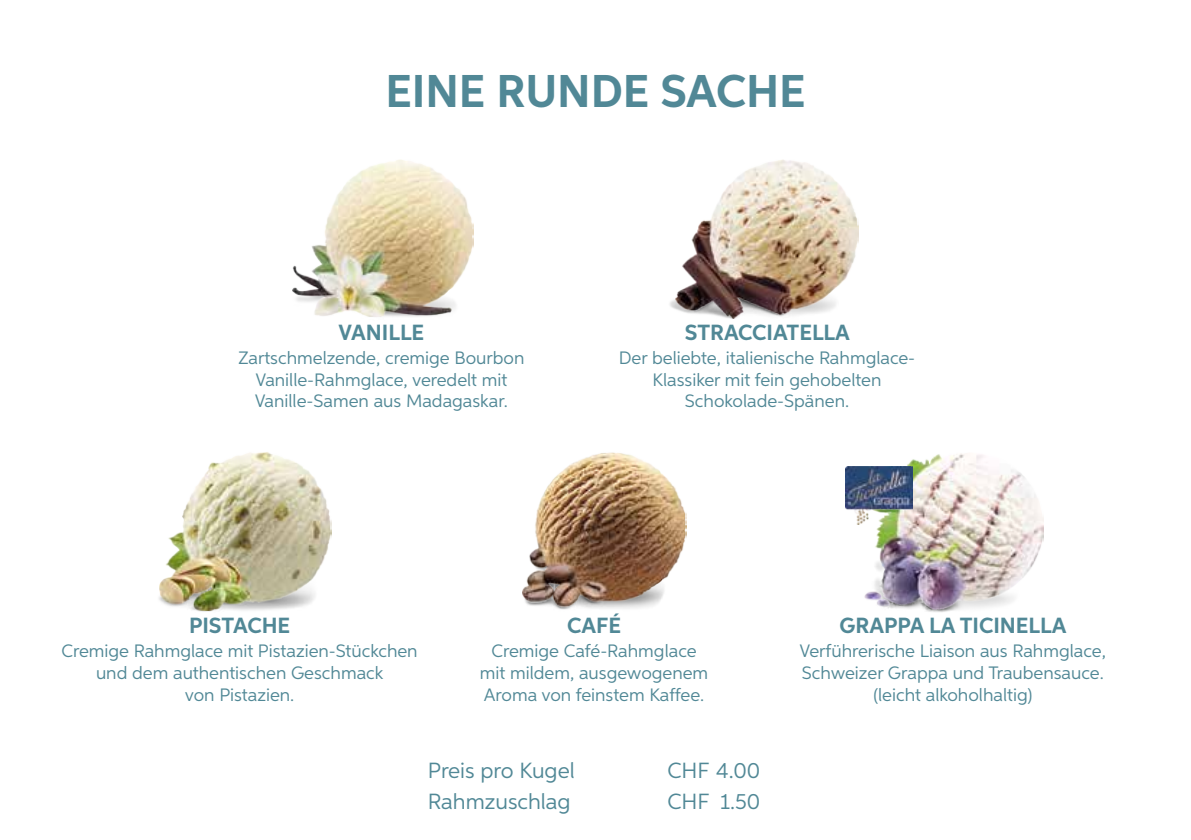
<style>
.page{position:relative;width:1191px;height:840px;background:#fff}
.page>*{position:absolute;margin:0;border:0;box-sizing:border-box;transform-origin:0 0}
.t1{font:700 46px "Aspira";color:#518896}
.t2{font:700 22px "Aspira";color:#518896}
.t3{font:22px "Aspira";color:#518896}
.t4{font:18px/21.6px "Aspira";color:#518896;text-align:center}
</style>
<div class="page">
<img style="left:367px;top:316px;width:54px;height:1px">
<img style="left:292px;top:160px;width:181px;height:156px">
<img style="left:670px;top:297px;width:66px;height:22px">
<img style="left:676px;top:160px;width:182px;height:158px">
<img style="left:191px;top:609px;width:83px;height:3px">
<img style="left:159px;top:452px;width:172px;height:157px">
<img style="left:523px;top:452px;width:163px;height:156px">
<img style="left:925px;top:609px;width:35px;height:3px">
<img style="left:864px;top:453px;width:179px;height:156px">
<img style="left:845px;top:466px;width:67px;height:58px">
<h1 class="t1" style="left:385px;top:63px;width:422px">EINE RUNDE SACHE</h1>
<p class="t2" style="left:338px;top:319px;width:87px">VANILLE</p>
<p class="t4" style="left:238px;top:346px;width:287px">Zartschmelzende, cremige Bourbon<br>Vanille-Rahmglace, veredelt mit<br>Vanille-Samen aus Madagaskar.</p>
<p class="t2" style="left:684px;top:319px;width:167px">STRACCIATELLA</p>
<p class="t4" style="left:619px;top:346px;width:298px">Der beliebte, italienische Rahmglace-<br>Klassiker mit fein gehobelten<br>Schokolade-Spänen.</p>
<p class="t2" style="left:189px;top:612px;width:103px">PISTACHE</p>
<p class="t4" style="left:61px;top:639px;width:358px">Cremige Rahmglace mit Pistazien-Stückchen und dem authentischen Geschmack<br>von Pistazien.</p>
<p class="t2" style="left:567px;top:612px;width:55px">CAFÉ</p>
<p class="t4" style="left:480px;top:639px;width:230px">Cremige Café-Rahmglace mit mildem, ausgewogenem<br>Aroma von feinstem Kaffee.</p>
<p class="t3" style="left:428px;top:756px;width:148px">Preis pro Kugel</p>
<p class="t3" style="left:667px;top:756px;width:94px">CHF 4.00</p>
<p class="t3" style="left:428px;top:787px;width:144px">Rahmzuschlag</p>
<p class="t3" style="left:667px;top:787px;width:94px">CHF 1.50</p>
<p class="t2" style="left:839px;top:612px;width:228px">GRAPPA LA TICINELLA</p>
<p class="t4" style="left:799px;top:639px;width:308px">Verführerische Liaison aus Rahmglace,<br>Schweizer Grappa und Traubensauce. (leicht alkoholhaltig)</p>
</div>
